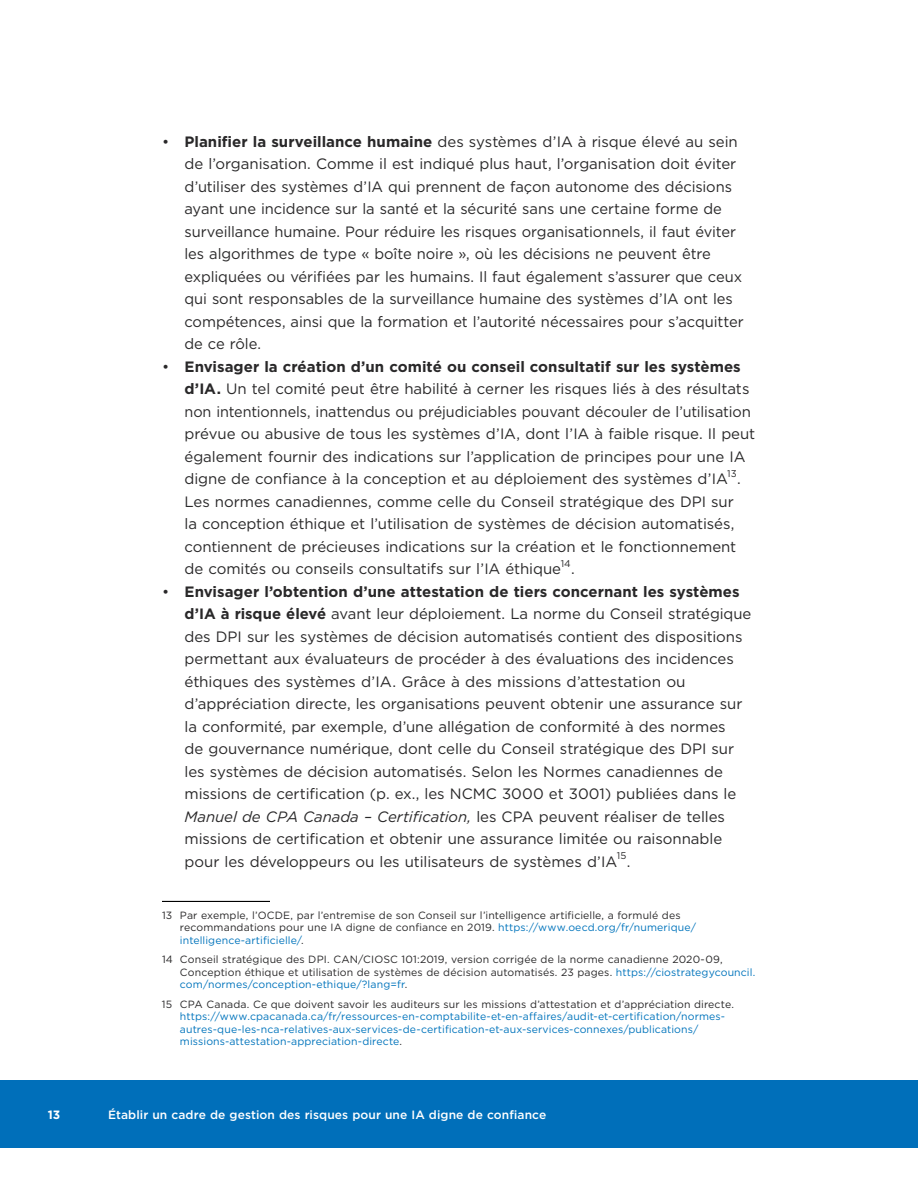
<style>
.page{position:relative;width:918px;height:1188px;background:#fff}
.page>*{position:absolute;margin:0;border:0;box-sizing:border-box;transform-origin:0 0}
.t1{font:15px/22.5px "Gotham";letter-spacing:-.005em;color:#292829}
.t2{font:500 12px "Gotham";letter-spacing:.01em;color:#fff}
.t3{font:700 12px "Gotham";color:#fff}
.footnote{font:10.5px/12.6px "Gotham";letter-spacing:.01em;color:#292829}
.footnote-2{font:10.5px/12.6px "Gotham";letter-spacing:.01em;color:#0074bc}
.t4{font:9.75px "Gotham";color:#292829}
.s1{font-weight:700}
.s2{font-style:italic}
.s3{color:#0074bc}
.s4{color:#292829}
</style>
<div class="page">
<div style="left:0;top:1080px;width:918px;height:68px;background:#006fba"></div>
<hr style="left:162px;top:901px;width:108px;height:1px;background:#000">
<p class="t1" style="left:184px;top:130px;width:561px;text-indent:-22px">• <span class="s1">Planifier la surveillance humaine</span> des systèmes d’IA à risque élevé au sein de l’organisation. Comme il est indiqué plus haut, l’organisation doit éviter d’utiliser des systèmes d’IA qui prennent de façon autonome des décisions ayant une incidence sur la santé et la sécurité sans une certaine forme de surveillance humaine. Pour réduire les risques organisationnels, il faut éviter les algorithmes de type « boîte noire », où les décisions ne peuvent être expliquées ou vérifiées par les humains. Il faut également s’assurer que ceux qui sont responsables de la surveillance humaine des systèmes d’IA ont les compétences, ainsi que la formation et l’autorité nécessaires pour s’acquitter de ce rôle.</p>
<p class="t1" style="left:184px;top:355px;width:572px;text-indent:-22px">• <span class="s1">Envisager la création d’un comité ou conseil consultatif sur les systèmes d’IA.</span> Un tel comité peut être habilité à cerner les risques liés à des résultats non intentionnels, inattendus ou préjudiciables pouvant découler de l’utilisation prévue ou abusive de tous les systèmes d’IA, dont l’IA à faible risque. Il peut également fournir des indications sur l’application de principes pour une IA digne de confiance à la conception et au déploiement des systèmes d’IA</p>
<p class="t4" style="left:727px;top:468px;width:11px">13</p>
<p class="t1" style="left:737px;top:468px;width:5px">.</p>
<p class="t1" style="left:184px;top:490px;width:553px">Les normes canadiennes, comme celle du Conseil stratégique des DPI sur la conception éthique et l’utilisation de systèmes de décision automatisés, contiennent de précieuses indications sur la création et le fonctionnement de comités ou conseils consultatifs sur l’IA éthique</p>
<p class="t4" style="left:561px;top:558px;width:12px">14</p>
<p class="t1" style="left:571px;top:558px;width:5px">.</p>
<p class="t1" style="left:184px;top:580px;width:568px;text-indent:-22px">• <span class="s1">Envisager l’obtention d’une attestation de tiers concernant les systèmes d’IA à risque élevé</span> avant leur déploiement. La norme du Conseil stratégique des DPI sur les systèmes de décision automatisés contient des dispositions permettant aux évaluateurs de procéder à des évaluations des incidences éthiques des systèmes d’IA. Grâce à des missions d’attestation ou d’appréciation directe, les organisations peuvent obtenir une assurance sur la conformité, par exemple, d’une allégation de conformité à des normes<br>de gouvernance numérique, dont celle du Conseil stratégique des DPI sur les systèmes de décision automatisés. Selon les Normes canadiennes de missions de certification (p. ex., les NCMC 3000 et 3001) publiées dans le <span class="s2">Manuel de CPA Canada – Certification,</span> les CPA peuvent réaliser de telles missions de certification et obtenir une assurance limitée ou raisonnable pour les développeurs ou les utilisateurs de systèmes d’IA</p>
<p class="t4" style="left:617px;top:850px;width:11px">15</p>
<p class="t1" style="left:627px;top:850px;width:5px">.</p>
<p class="footnote" style="left:180px;top:908px;width:518px;text-indent:-18px">13 Par exemple, l’OCDE, par l’entremise de son Conseil sur l’intelligence artificielle, a formulé des recommandations pour une IA digne de confiance en 2019. <span class="s3">https://www.oecd.org/fr/numerique/ intelligence-artificielle/</span>.</p>
<p class="footnote" style="left:180px;top:953px;width:577px;text-indent:-18px">14 Conseil stratégique des DPI. CAN/CIOSC 101:2019, version corrigée de la norme canadienne 2020-09,<br>Conception éthique et utilisation de systèmes de décision automatisés. 23 pages. <span class="s3">https://ciostrategycouncil. com/normes/conception-ethique/?lang=fr</span>.</p>
<p class="footnote-2" style="left:180px;top:998px;width:555px;text-indent:-18px"><span class="s4">15 CPA Canada. Ce que doivent savoir les auditeurs sur les missions d’attestation et d’appréciation directe. </span>https://www.cpacanada.ca/fr/ressources-en-comptabilite-et-en-affaires/audit-et-certification/normes&shy;autres-que-les-nca-relatives-aux-services-de-certification-et-aux-services-connexes/publications/ missions-attestation-appreciation-directe<span class="s4">.</span></p>
<p class="t3" style="left:48px;top:1107px;width:14px">13</p>
<p class="t2" style="left:108px;top:1107px;width:440px">Établir un cadre de gestion des risques pour une IA digne de confiance</p>
</div>
